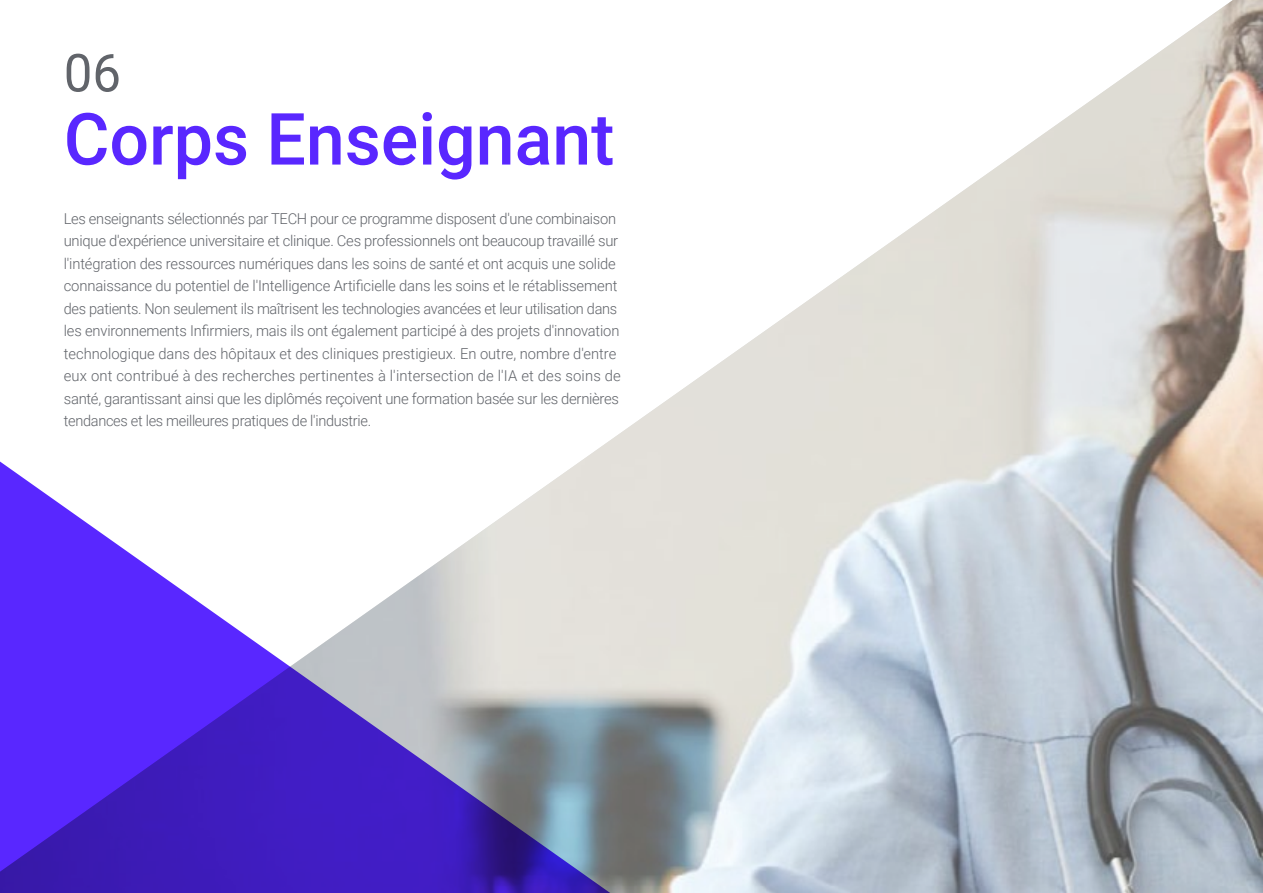
<style>
.page{position:relative;width:1263px;height:893px;background:#fff}
.page>*{position:absolute;margin:0;border:0;box-sizing:border-box;transform-origin:0 0}
.t1{font:500 72px "Roboto";color:#5927ff}
.t2{font:52.5px "Roboto";color:#61646a}
.t3{font:300 15px/22.5px "Roboto";letter-spacing:-.02em;color:#61646a}
</style>
<div class="page">
<img style="left:602px;top:0;width:661px;height:893px">
<svg style="left:0;top:446px;width:640px;height:447px"></svg>
<h2 class="t2" style="left:64px;top:36px;width:59px">06</h2>
<h1 class="t1" style="left:64px;top:89px;width:552px">Corps Enseignant</h1>
<p class="t3" style="left:64px;top:207px;width:558px">Les enseignants sélectionnés par TECH pour ce programme disposent d'une combinaison unique d'expérience universitaire et clinique. Ces professionnels ont beaucoup travaillé sur l'intégration des ressources numériques dans les soins de santé et ont acquis une solide connaissance du potentiel de l'Intelligence Artificielle dans les soins et le rétablissement des patients. Non seulement ils maîtrisent les technologies avancées et leur utilisation dans les environnements Infirmiers, mais ils ont également participé à des projets d'innovation technologique dans des hôpitaux et des cliniques prestigieux. En outre, nombre d'entre eux ont contribué à des recherches pertinentes à l'intersection de l'IA et des soins de santé, garantissant ainsi que les diplômés reçoivent une formation basée sur les dernières tendances et les meilleures pratiques de l'industrie.</p>
</div>
